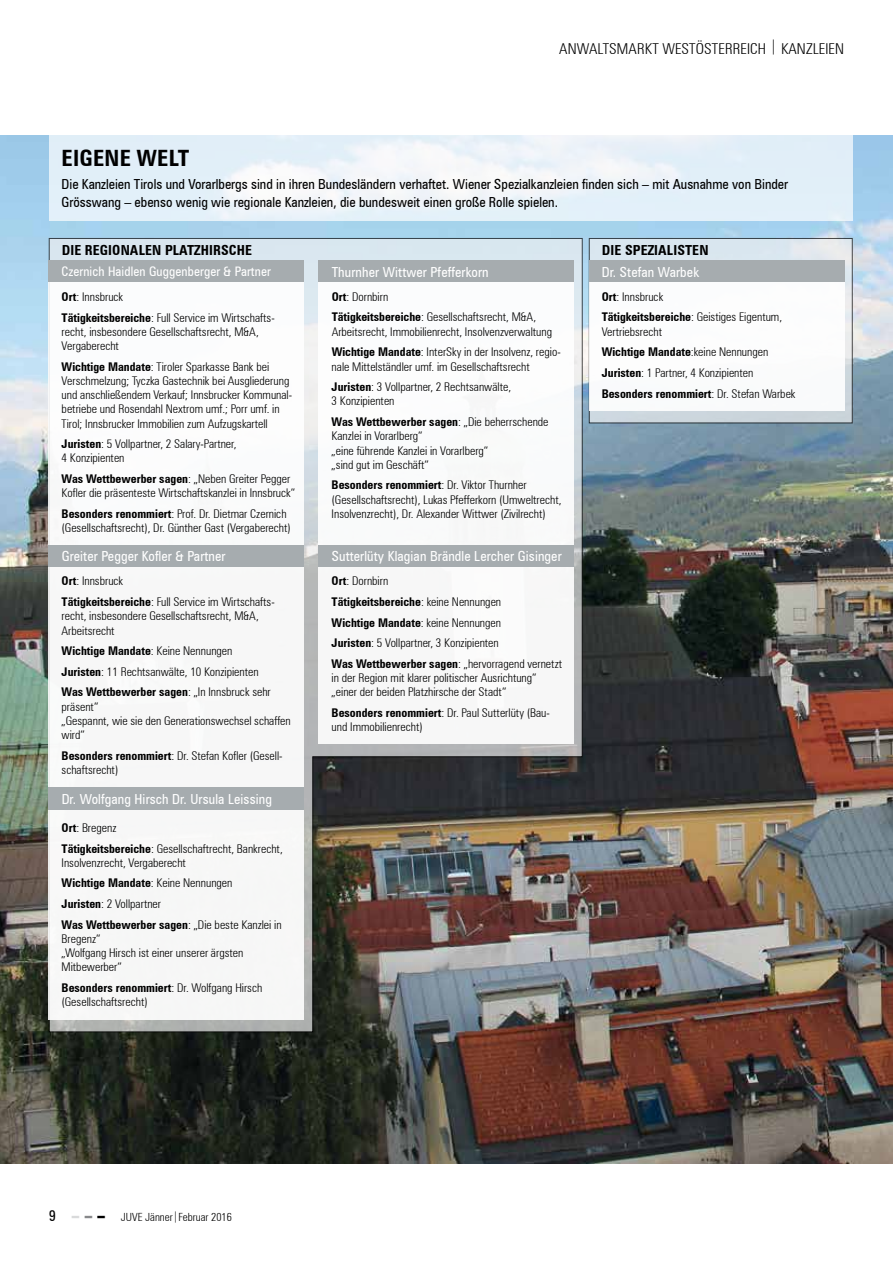
<style>
.page{position:relative;width:893px;height:1263px;background:#fff}
.page>*{position:absolute;margin:0;border:0;box-sizing:border-box;transform-origin:0 0}
.t1{font:700 condensed 22.5px "Zurich BT";letter-spacing:.01em;color:#000}
.t2{font:300 condensed 15px "Zurich BT";letter-spacing:.01em;color:#000}
.t3{font:condensed 13.8px/17.2px "Zurich BT";color:#000}
.t4{font:condensed 13.8px "Zurich BT";letter-spacing:.01em;color:#fff}
.t5{font:700 condensed 13.8px "Zurich BT";letter-spacing:.01em;color:#000}
.t6{font:condensed 13.2px "Zurich BT";letter-spacing:.01em;color:#fff}
.t7{font:300 condensed 12px/14.2px "Zurich BT";color:#000}
.t8{font:300 condensed 11.25px "Zurich BT";color:#000}
.s1{font-weight:700}
.s2{font-weight:400;font-size:15px}
.s3{font-weight:900;font-stretch:normal;font-size:15px;color:#d9dadb}
.s4{font-weight:900;font-stretch:normal;font-size:15px;color:#87888a}
.s5{font-weight:900;font-stretch:normal;font-size:15px}
</style>
<div class="page">
<img style="left:0;top:135px;width:893px;height:1028px">
<img style="left:49px;top:238px;width:534px;height:794px">
<svg style="left:591px;top:240px;width:260px;height:181px;background:#d7e0e7"></svg>
<svg style="left:49px;top:282px;width:255px;height:263px"></svg>
<svg style="left:589px;top:282px;width:255px;height:128px"></svg>
<svg style="left:319px;top:282px;width:255px;height:263px"></svg>
<svg style="left:319px;top:566px;width:255px;height:178px"></svg>
<svg style="left:49px;top:566px;width:255px;height:222px"></svg>
<svg style="left:49px;top:810px;width:255px;height:209px"></svg>
<div style="left:49px;top:261px;width:255px;height:21px;background:#a6acaf"></div>
<div style="left:589px;top:261px;width:255px;height:21px;background:#a6acaf"></div>
<div style="left:319px;top:261px;width:255px;height:21px;background:#a6acaf"></div>
<div style="left:319px;top:545px;width:255px;height:21px;background:#a6acaf"></div>
<div style="left:49px;top:545px;width:255px;height:21px;background:#a6acaf"></div>
<div style="left:49px;top:788px;width:255px;height:22px;background:#a6acaf"></div>
<svg style="left:49px;top:135px;width:804px;height:85px;fill:#e3f0f8"></svg>
<p class="t2" style="left:559px;top:39px;width:286px">ANWALTSMARKT WESTÖSTERREICH | KANZLEIEN</p>
<h1 class="t1" style="left:62px;top:144px;width:129px">EIGENE WELT</h1>
<p class="t3" style="left:62px;top:176px;width:728px">Die Kanzleien Tirols und Vorarlbergs sind in ihren Bundesländern verhaftet. Wiener Spezialkanzleien finden sich – mit Ausnahme von Binder<br>Grösswang – ebenso wenig wie regionale Kanzleien, die bundesweit einen große Rolle spielen.</p>
<p class="t5" style="left:62px;top:242px;width:192px">DIE REGIONALEN PLATZHIRSCHE</p>
<p class="t5" style="left:602px;top:242px;width:108px">DIE SPEZIALISTEN</p>
<p class="t7" style="left:62px;top:286px;width:215px;line-height:20.7px"><span class="s1">Ort</span>: Innsbruck<br><span class="s1">Tätigkeitsbereiche</span>: Full Service im Wirtschafts-</p>
<p class="t7" style="left:62px;top:324px;width:199px">recht, insbesondere Gesellschaftsrecht, M&amp;A,<br>Vergaberecht</p>
<p class="t7" style="left:62px;top:359px;width:231px"><span class="s1">Wichtige Mandate</span>: Tiroler Sparkasse Bank bei Verschmelzung; Tyczka Gastechnik bei Ausgliederung und anschließendem Verkauf; Innsbrucker Kommunal&shy;betriebe und Rosendahl Nextrom umf.; Porr umf. in Tirol; Innsbrucker Immobilien zum Aufzugskartell</p>
<p class="t7" style="left:62px;top:437px;width:176px"><span class="s1">Juristen</span>: 5 Vollpartner, 2 Salary-Partner,<br>4 Konzipienten</p>
<p class="t7" style="left:62px;top:472px;width:235px"><span class="s1">Was Wettbewerber sagen</span>: „Neben Greiter Pegger<br>Kofler die präsenteste Wirtschaftskanzlei in Innsbruck“</p>
<p class="t7" style="left:62px;top:506px;width:231px"><span class="s1">Besonders renommiert</span>: Prof. Dr. Dietmar Czernich (Gesellschaftsrecht), Dr. Günther Gast (Vergaberecht)</p>
<p class="t6" style="left:62px;top:263px;width:211px">Czernich Haidlen Guggenberger &amp; Partner</p>
<p class="t4" style="left:332px;top:263px;width:158px">Thurnher Wittwer Pfefferkorn</p>
<p class="t4" style="left:602px;top:263px;width:99px">Dr. Stefan Warbek</p>
<p class="t7" style="left:332px;top:286px;width:206px;line-height:20.7px"><span class="s1">Ort</span>: Dornbirn<br><span class="s1">Tätigkeitsbereiche</span>: Gesellschaftsrecht, M&amp;A,</p>
<p class="t7" style="left:332px;top:321px;width:231px;line-height:20.7px">Arbeitsrecht, Immobilienrecht, Insolvenzverwaltung<br><span class="s1">Wichtige Mandate</span>: InterSky in der Insolvenz, regio-</p>
<p class="t7" style="left:332px;top:356px;width:200px;line-height:20.7px">nale Mittelständler umf. im Gesellschaftsrecht<br><span class="s1">Juristen</span>: 3 Vollpartner, 2 Rechtsanwälte,</p>
<p class="t7" style="left:332px;top:391px;width:218px;line-height:20.7px">3 Konzipienten<br><span class="s1">Was Wettbewerber sagen</span>: „Die beherrschende</p>
<p class="t7" style="left:332px;top:429px;width:158px">Kanzlei in Vorarlberg“<br>„eine führende Kanzlei in Vorarlberg“ „sind gut im Geschäft“</p>
<p class="t7" style="left:332px;top:478px;width:231px"><span class="s1">Besonders renommiert</span>: Dr. Viktor Thurnher (Gesellschaftsrecht), Lukas Pfefferkorn (Umweltrecht,<br>Insolvenzrecht), Dr. Alexander Wittwer (Zivilrecht)</p>
<p class="t7" style="left:602px;top:286px;width:182px;line-height:20.7px"><span class="s1">Ort</span>: Innsbruck<br><span class="s1">Tätigkeitsbereiche</span>: Geistiges Eigentum,</p>
<p class="t7" style="left:602px;top:321px;width:195px;line-height:20.7px">Vertriebsrecht<br><span class="s1">Wichtige Mandate</span>:keine Nennungen<br><span class="s1">Juristen</span>: 1 Partner, 4 Konzipienten<br><span class="s1">Besonders renommiert</span>: Dr. Stefan Warbek</p>
<p class="t4" style="left:62px;top:548px;width:165px">Greiter Pegger Kofler &amp; Partner</p>
<p class="t4" style="left:332px;top:548px;width:231px">Sutterlüty Klagian Brändle Lercher Gisinger</p>
<p class="t7" style="left:62px;top:571px;width:215px;line-height:20.7px"><span class="s1">Ort</span>: Innsbruck<br><span class="s1">Tätigkeitsbereiche</span>: Full Service im Wirtschafts-</p>
<p class="t7" style="left:62px;top:609px;width:199px">recht, insbesondere Gesellschaftsrecht, M&amp;A,<br>Arbeitsrecht</p>
<p class="t7" style="left:62px;top:640px;width:211px;line-height:20.7px"><span class="s1">Wichtige Mandate</span>: Keine Nennungen<br><span class="s1">Juristen</span>: 11 Rechtsanwälte, 10 Konzipienten<br><span class="s1">Was Wettbewerber sagen</span>: „In Innsbruck sehr</p>
<p class="t7" style="left:62px;top:699px;width:231px">-präsent“<br>„Gespannt, wie sie den Generationswechsel schaffen wird“</p>
<p class="t7" style="left:62px;top:748px;width:222px"><span class="s1">Besonders renommiert</span>: Dr. Stefan Kofler (Gesell&shy;schaftsrecht)</p>
<p class="t4" style="left:62px;top:790px;width:212px">Dr. Wolfgang Hirsch Dr. Ursula Leissing</p>
<p class="t7" style="left:62px;top:817px;width:223px;line-height:20.7px"><span class="s1">Ort</span>: Bregenz<br><span class="s1">Tätigkeitsbereiche</span>: Gesellschaftrecht, Bankrecht,</p>
<p class="t7" style="left:62px;top:852px;width:221px;line-height:20.7px">Insolvenzrecht, Vergaberecht<br><span class="s1">Wichtige Mandate</span>: Keine Nennungen<br><span class="s1">Juristen</span>: 2 Vollpartner<br><span class="s1">Was Wettbewerber sagen</span>: „Die beste Kanzlei in</p>
<p class="t7" style="left:62px;top:931px;width:183px">Bregenz“<br>„Wolfgang Hirsch ist einer unserer ärgsten -Mit-bewerber“</p>
<p class="t7" style="left:62px;top:981px;width:202px"><span class="s1">Besonders renommiert</span>: Dr. Wolfgang Hirsch (Gesellschaftsrecht)</p>
<p class="t7" style="left:332px;top:571px;width:232px;line-height:20.7px"><span class="s1">Ort</span>: Dornbirn<br><span class="s1">Tätigkeitsbereiche</span>: keine Nennungen<br><span class="s1">Wichtige Mandate</span>: keine Nennungen<br><span class="s1">Juristen</span>: 5 Vollpartner, 3 Konzipienten<br><span class="s1">Was Wettbewerber sagen</span>: „hervorragend vernetzt</p>
<p class="t7" style="left:332px;top:671px;width:206px">in der Region mit klarer politischer Ausrichtung“ „einer der beiden Platzhirsche der Stadt“</p>
<p class="t7" style="left:332px;top:706px;width:220px"><span class="s1">Besonders renommiert</span>: Dr. Paul Sutterlüty (Bau&shy;und Immobilienrecht)</p>
<p class="t8" style="left:49px;top:1210px;width:185px"><span class="s2">9</span> <span class="s3">–</span> <span class="s4">–</span> <span class="s5">–</span> JUVE Jänner|Februar 2016</p>
</div>
